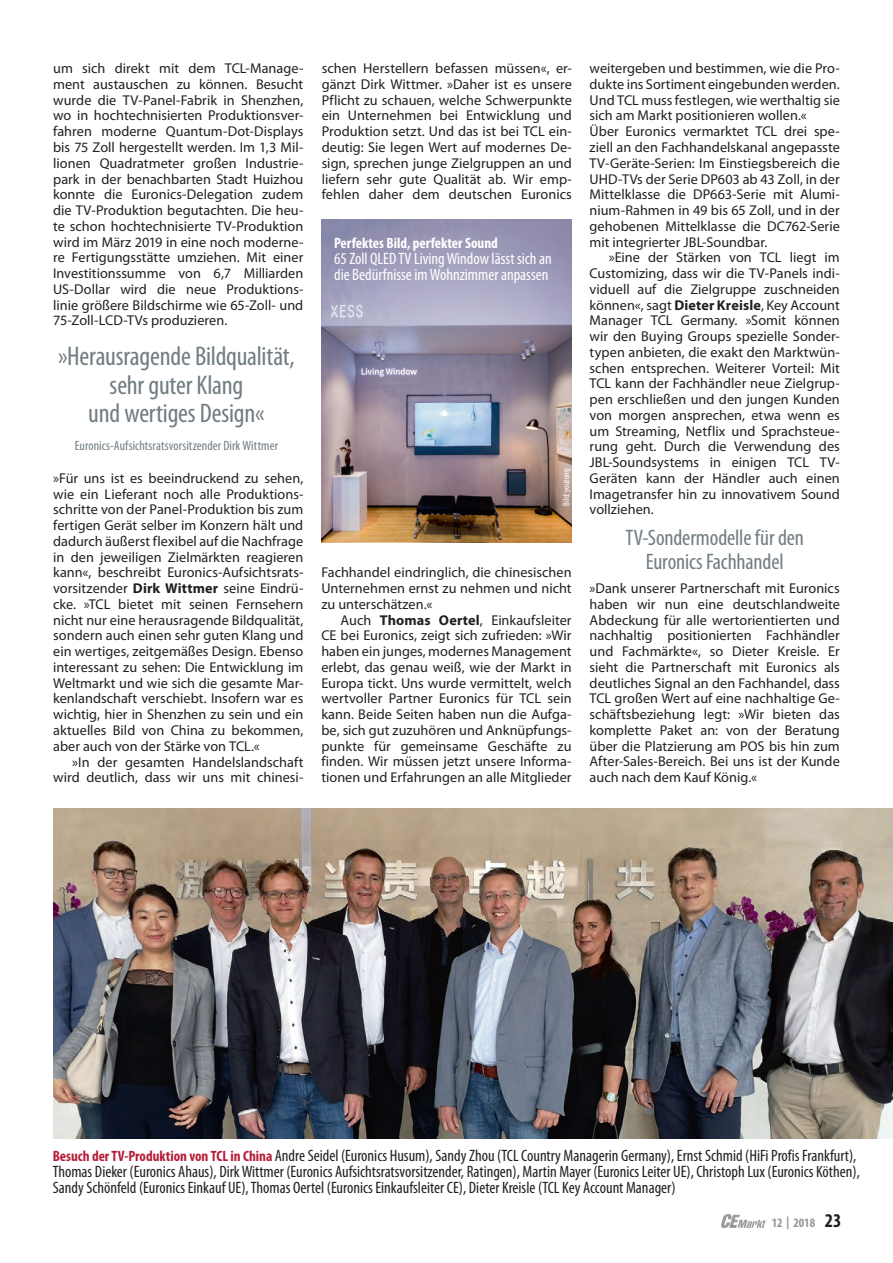
<style>
.page{position:relative;width:893px;height:1263px;background:#fff}
.page>*{position:absolute;margin:0;border:0;box-sizing:border-box;transform-origin:0 0}
.t1{font:condensed 27px/28.5px "Myriad Pro";letter-spacing:-.01em;color:#717d83;text-align:center}
.t2{font:condensed 22.5px/24px "Myriad Pro";letter-spacing:-.005em;color:#717d83;text-align:center}
.t3{font:condensed 16.5px/15.8px "Myriad Pro";color:#231f20}
.t4{font:condensed 16.5px/15.8px "Myriad Pro";color:#fff}
.t5{font:700 condensed 15px "Myriad Pro";color:#fff}
.t6{font:14.25px/15.8px "Myriad Pro";color:#231f20;text-align:justify}
.t7{font:condensed 13.5px "Myriad Pro";letter-spacing:.005em;color:#717d83}
.t8{font:700 condensed 12.75px "Myriad Pro";color:#939598}
.t9{font:condensed 9px "Myriad Pro";color:#fff}
.s1{font-weight:700}
.s2{font-weight:700;font-size:15px;color:#b61e37}
.s3{font-size:19.5px;color:#231f20}
</style>
<div class="page">
<img style="left:721px;top:1214px;width:45px;height:14px">
<img style="left:53px;top:809px;width:840px;height:329px">
<img style="left:321px;top:219px;width:251px;height:324px">
<p class="t6" style="left:322px;top:60px;width:252px">schen Herstellern befassen müssen«, er&shy;gänzt Dirk Wittmer. »Daher ist es unsere Pflicht zu schauen, welche Schwerpunkte ein Unternehmen bei Entwicklung und Produktion setzt. Und das ist bei TCL ein&shy;deutig: Sie legen Wert auf modernes De&shy;sign, sprechen junge Zielgruppen an und liefern sehr gute Qualität ab. Wir emp&shy;fehlen daher dem deutschen Euronics</p>
<p class="t5" style="left:334px;top:234px;width:165px">Perfektes Bild, perfekter Sound</p>
<p class="t4" style="left:334px;top:250px;width:219px">65 Zoll QLED TV Living Window lässt sich an die Bedürfnisse im Wohnzimmer anpassen</p>
<p class="t6" style="left:53px;top:60px;width:252px">um sich direkt mit dem TCL-Manage&shy;ment austauschen zu können. Besucht wurde die TV-Panel-Fabrik in Shenzhen, wo in hochtechnisierten Produktionsver&shy;fahren moderne Quantum-Dot-Displays bis 75 Zoll hergestellt werden. Im 1,3 Mil&shy;lionen Quadratmeter großen Industrie&shy;park in der benachbarten Stadt Huizhou konnte die Euronics-Delegation zudem die TV-Produktion begutachten. Die heu&shy;te schon hochtechnisierte TV-Produktion wird im März 2019 in eine noch moderne&shy;re Fertigungsstätte umziehen. Mit einer Investitionssumme von 6,7 Milliarden US-Dollar wird die neue Produktions&shy;linie größere Bildschirme wie 65-Zoll- und 75-Zoll-LCD-TVs produzieren.</p>
<p class="t6" style="left:590px;top:60px;width:252px;text-align:left">weitergeben und bestimmen, wie die Pro&shy;dukte ins Sortiment eingebunden werden.<br>Und TCL muss festlegen, wie werthaltig sie sich am Markt positionieren wollen.«<br>Über Euronics vermarktet TCL drei spe&shy;ziell an den Fachhandelskanal angepasste TV-Geräte-Serien: Im Einstiegsbereich die UHD-TVs der Serie DP603 ab 43 Zoll, in der Mittelklasse die DP663-Serie mit Alumi&shy;nium-Rahmen in 49 bis 65 Zoll, und in der gehobenen Mittelklasse die DC762-Serie mit integrierter JBL-Soundbar.</p>
<p class="t6" style="left:590px;top:249px;width:252px;text-indent:19px">»Eine der Stärken von TCL liegt im Customizing, dass wir die TV-Panels indi&shy;viduell auf die Zielgruppe zuschneiden können«, sagt <span class="s1">Dieter Kreisle</span>, Key Account Manager TCL Germany. »Somit können wir den Buying Groups spezielle Sonder&shy;typen anbieten, die exakt den Marktwün&shy;schen entsprechen. Weiterer Vorteil: Mit TCL kann der Fachhändler neue Zielgrup&shy;pen erschließen und den jungen Kunden von morgen ansprechen, etwa wenn es um Streaming, Netflix und Sprachsteue&shy;rung geht. Durch die Verwendung des JBL-Soundsystems in einigen TCL TV-Geräten kann der Händler auch einen Imagetransfer hin zu innovativem Sound vollziehen.</p>
<h2 class="t2" style="left:625px;top:525px;width:180px">TV-Sondermodelle für den<br>Euronics Fachhandel</h2>
<p class="t6" style="left:590px;top:580px;width:252px">»Dank unserer Partnerschaft mit Euronics haben wir nun eine deutschlandweite Abdeckung für alle wertorientierten und nachhaltig positionierten Fachhändler und Fachmärkte«, so Dieter Kreisle. Er sieht die Partnerschaft mit Euronics als deutliches Signal an den Fachhandel, dass TCL großen Wert auf eine nachhaltige Ge&shy;schäftsbeziehung legt: »Wir bieten das komplette Paket an: von der Beratung über die Platzierung am POS bis hin zum After-Sales-Bereich. Bei uns ist der Kunde auch nach dem Kauf König.«</p>
<h1 class="t1" style="left:58px;top:342px;width:238px">»Herausragende Bildqualität, sehr guter Klang<br>und wertiges Design«</h1>
<p class="t7" style="left:75px;top:437px;width:205px">Euronics-Aufsichtsratsvorsitzender Dirk Wittmer</p>
<p class="t6" style="left:53px;top:470px;width:252px">»Für uns ist es beeindruckend zu sehen, wie ein Lieferant noch alle Produktions&shy;schritte von der Panel-Produktion bis zum fertigen Gerät selber im Konzern hält und dadurch äußerst flexibel auf die Nachfrage in den jeweiligen Zielmärkten reagieren kann«, beschreibt Euronics-Aufsichtsrats&shy;vorsitzender <span class="s1">Dirk Wittmer</span> seine Eindrü&shy;cke. »TCL bietet mit seinen Fernsehern nicht nur eine herausragende Bildqualität, sondern auch einen sehr guten Klang und ein wertiges, zeitgemäßes Design. Ebenso interessant zu sehen: Die Entwicklung im Weltmarkt und wie sich die gesamte Mar&shy;kenlandschaft verschiebt. Insofern war es wichtig, hier in Shenzhen zu sein und ein aktuelles Bild von China zu bekommen, aber auch von der Stärke von TCL.«</p>
<p class="t6" style="left:53px;top:754px;width:252px;text-align:right">»In der gesamten Handelslandschaft wird deutlich, dass wir uns mit chinesi-</p>
<p class="t9" style="left:561px;top:506px;width:38px;rotate:-90deg">Bild: youtong</p>
<p class="t6" style="left:321px;top:564px;width:252px">Fachhandel eindringlich, die chinesischen Unternehmen ernst zu nehmen und nicht zu unterschätzen.«</p>
<p class="t6" style="left:321px;top:612px;width:252px;text-indent:19px">Auch <span class="s1">Thomas Oertel</span>, Einkaufsleiter CE bei Euronics, zeigt sich zufrieden: »Wir haben ein junges, modernes Management erlebt, das genau weiß, wie der Markt in Europa tickt. Uns wurde vermittelt, welch wertvoller Partner Euronics für TCL sein kann. Beide Seiten haben nun die Aufga&shy;be, sich gut zuzuhören und Anknüpfungs&shy;punkte für gemeinsame Geschäfte zu finden. Wir müssen jetzt unsere Informa&shy;tionen und Erfahrungen an alle Mitglieder</p>
<p class="t3" style="left:53px;top:1147px;width:809px"><span class="s2">Besuch der TV-Produktion von TCL in China</span> Andre Seidel (Euronics Husum), Sandy Zhou (TCL Country Managerin Germany), Ernst Schmid (HiFi Profis Frankfurt),<br>Thomas Dieker (Euronics Ahaus), Dirk Wittmer (Euronics Aufsichtsratsvorsitzender, Ratingen), Martin Mayer (Euronics Leiter UE), Christoph Lux (Euronics Köthen),<br>Sandy Schönfeld (Euronics Einkauf UE), Thomas Oertel (Euronics Einkaufsleiter CE), Dieter Kreisle (TCL Key Account Manager)</p>
<p class="t8" style="left:772px;top:1215px;width:71px">12 | 2018 <span class="s3">23</span></p>
</div>
